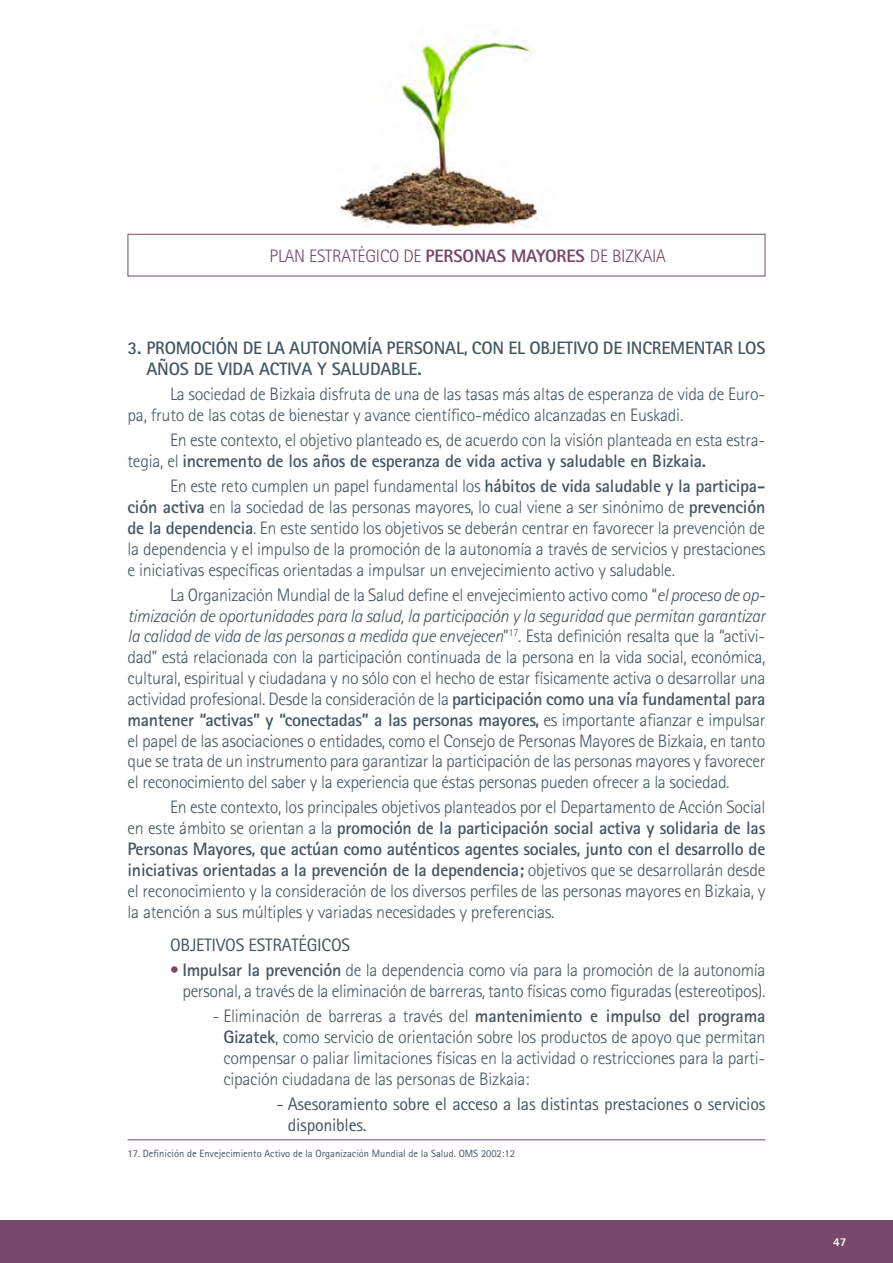
<style>
.page{position:relative;width:893px;height:1263px;background:#fff}
.page>*{position:absolute;margin:0;border:0;box-sizing:border-box;transform-origin:0 0}
.t1{font:300 18px/20.9px "Rotis Sans Serif";letter-spacing:-.015em;color:#45555f;text-align:justify}
.t2{font:18px/21.1px "Rotis Sans Serif";letter-spacing:-.015em;color:#45555f}
.t3{font:700 18px/20.9px "Rotis Sans Serif";letter-spacing:-.01em;color:#45555f}
.t4{font:300 18px "Rotis Sans Serif";color:#78486a}
.t5{font:800 18px "Rotis Sans Serif";color:#78486a}
.t6{font:800 12px "Rotis Sans Serif";color:#fff}
.t7{font:10.5px "Rotis Sans Serif";color:#45555f}
.s1{font-weight:300}
.s2{font-weight:700}
.s3{font-style:italic}
.s4{color:#78486a}
</style>
<div class="page">
<img style="left:340px;top:35px;width:201px;height:193px">
<div style="left:0;top:1220px;width:893px;height:43px;background:#78486a"></div>
<div style="left:128px;top:234px;width:637px;height:42px;border:1px solid #78486a"></div>
<hr style="left:128px;top:1139px;width:637px;height:1px;background:#78486a">
<p class="t4" style="left:269px;top:246px;width:18px">Plan</p>
<p class="t4" style="left:309px;top:246px;width:17px">Estratégico</p>
<p class="t5" style="left:403px;top:245px;width:42px"><span class="s1">de</span> PERSONAS</p>
<p class="t5" style="left:511px;top:245px;width:26px">MAYORES</p>
<p class="t4" style="left:590px;top:246px;width:40px">de Bizkaia</p>
<p class="t3" style="left:146px;top:338px;width:621px;text-indent:-19px">3. Prom oción de la Autonom ía Personal, con el objetivo de increm entar los años de vida activa y saludable.</p>
<p class="t1" style="left:128px;top:384px;width:639px;text-indent:43px">La sociedad de Bizkaia disfruta de una de las tasas más altas de esperanza de vida de Euro&shy;pa, fruto de las cotas de bienestar y avance científico-médico alcanzadas en Euskadi.</p>
<p class="t1" style="left:128px;top:430px;width:639px;text-indent:43px">En este contexto, el objetivo planteado es, de acuerdo con la visión planteada en esta estra&shy;tegia, el <span class="s2">incremento de los años de esperanza de vida activa y saludable en Bizkaia.</span></p>
<p class="t1" style="left:128px;top:476px;width:639px;text-indent:43px">En este reto cumplen un papel fundamental los <span class="s2">hábitos de vida saludable y la participa&shy;ción activa</span> en la sociedad de las personas mayores, lo cual viene a ser sinónimo de <span class="s2">prevención de la dependencia</span>. En este sentido los objetivos se deberán centrar en favorecer la prevención de la dependencia y el impulso de la promoción de la autonomía a través de servicios y prestaciones e iniciativas específicas orientadas a impulsar un envejecimiento activo y saludable.</p>
<p class="t1" style="left:128px;top:584px;width:639px;text-indent:43px">La Organización Mundial de la Salud define el envejecimiento activo como “<span class="s3">el proceso de op&shy;timización de oportunidades para la salud, la participación y la seguridad que permitan garantizar la calidad de vida de las personas a medida que envejecen</span>”<sup>17</sup>. Esta definición resalta que la “activi&shy;dad” está relacionada con la participación continuada de la persona en la vida social, económica, cultural, espiritual y ciudadana y no sólo con el hecho de estar físicamente activa o desarrollar una actividad profesional. Desde la consideración de la <span class="s2">participación como una vía fundamental para mantener “activas” y “conectadas” a las personas mayores,</span> es importante afianzar e impulsar el papel de las asociaciones o entidades, como el Consejo de Personas Mayores de Bizkaia, en tanto que se trata de un instrumento para garantizar la participación de las personas mayores y favorecer el reconocimiento del saber y la experiencia que éstas personas pueden ofrecer a la sociedad.</p>
<p class="t1" style="left:128px;top:797px;width:639px;text-indent:43px">En este contexto, los principales objetivos planteados por el Departamento de Acción Social en este ámbito se orientan a la <span class="s2">promoción de la participación social activa y solidaria de las Personas Mayores, que actúan como auténticos agentes sociales, junto con el desarrollo de iniciativas orientadas a la prevención de la dependencia;</span> objetivos que se desarrollarán desde el reconocimiento y la consideración de los diversos perfiles de las personas mayores en Bizkaia, y la atención a sus múltiples y variadas necesidades y preferencias.</p>
<p class="t2" style="left:170px;top:934px;width:180px">Objetivos estratégicos</p>
<p class="t1" style="left:170px;top:960px;width:597px;text-align:right"><span class="s4">•</span> <span class="s2">Impulsar la prevención</span> de la dependencia como vía para la promoción de la autonomía personal, a través de la eliminación de barreras, tanto físicas como figuradas (estereotipos).</p>
<p class="t1" style="left:223px;top:1006px;width:543px;text-indent:-11px">- Eliminación de barreras a través del <span class="s2">mantenimiento e impulso del programa Gizatek</span>, como servicio de orientación sobre los productos de apoyo que permitan compensar o paliar limitaciones físicas en la actividad o restricciones para la parti&shy;cipación ciudadana de las personas de Bizkaia:</p>
<p class="t2" style="left:288px;top:1093px;width:479px;text-indent:-11px">- Asesoramiento sobre el acceso a las distintas prestaciones o servicios disponibles.</p>
<p class="t7" style="left:128px;top:1147px;width:389px">17. Definición de Envejecimiento Activo de la Organización M undial de la Salud. OMS 2002:12</p>
<p class="t6" style="left:833px;top:1235px;width:15px">47</p>
</div>
